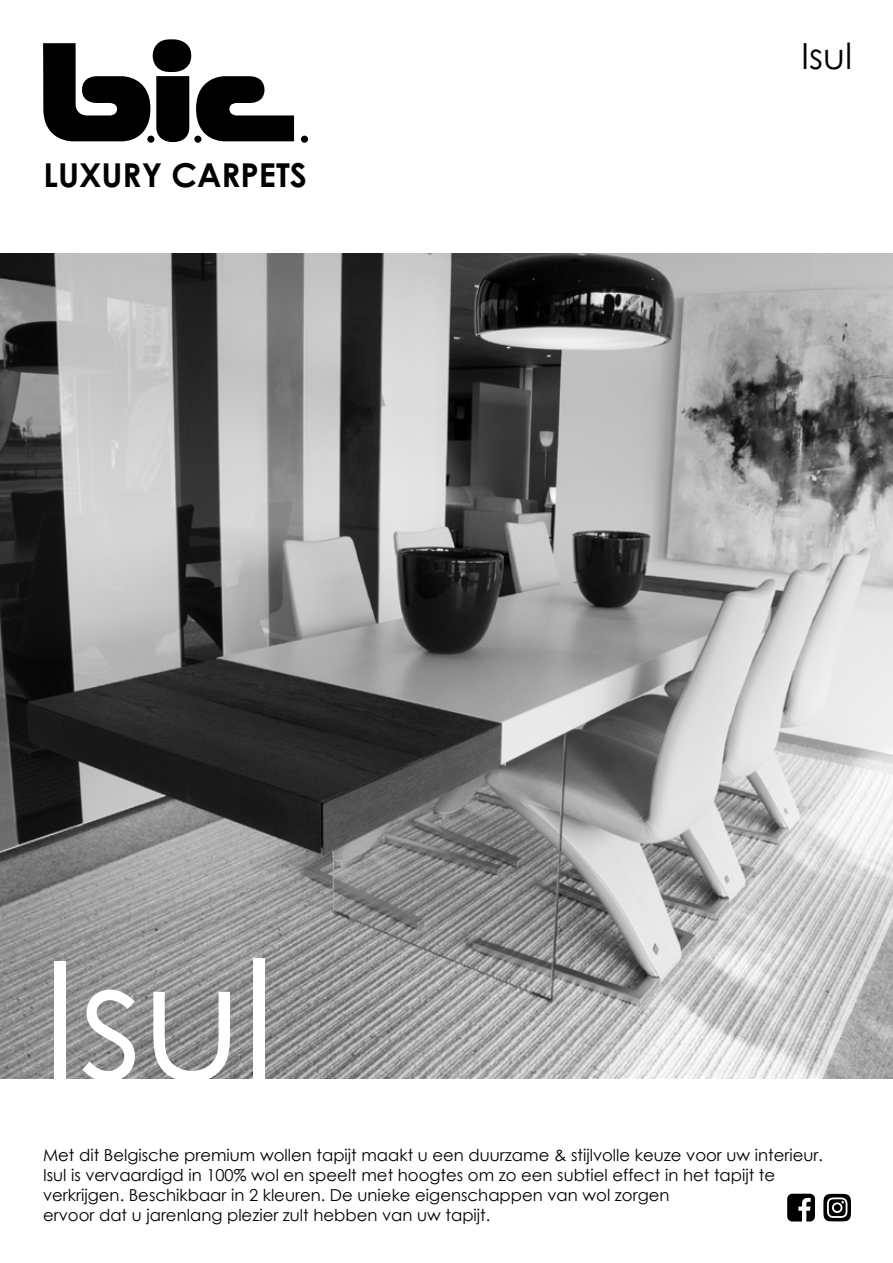
<style>
.page{position:relative;width:893px;height:1263px;background:#fff}
.page>*{position:absolute;margin:0;border:0;box-sizing:border-box;transform-origin:0 0}
.t1{font:165px "Century Gothic";color:#fff}
.t2{font:36px "Century Gothic";color:#000}
.t3{font:700 33px "Century Gothic";color:#000}
.t4{font:16.5px/19.8px "Century Gothic";color:#000}
</style>
<div class="page">
<div style="left:301px;top:136px;width:7px;height:7px;background:#000;border-radius:50%"></div>
<svg style="left:43px;top:39px;width:251px;height:103px"></svg>
<img style="left:0;top:253px;width:893px;height:826px">
<svg style="left:787px;top:1194px;width:28px;height:27px"></svg>
<svg style="left:823px;top:1194px;width:28px;height:27px"></svg>
<h3 class="t3" style="left:44px;top:155px;width:265px">LUXURY CARPETS</h3>
<h1 class="t1" style="left:41px;top:904px;width:236px">Isul</h1>
<h2 class="t2" style="left:801px;top:31px;width:53px">Isul</h2>
<p class="t4" style="left:43px;top:1145px;width:781px">Met dit Belgische premium wollen tapijt maakt u een duurzame &amp; stijlvolle keuze voor uw interieur.<br>Isul is vervaardigd in 100% wol en speelt met hoogtes om zo een subtiel effect in het tapijt te verkrijgen. Beschikbaar in 2 kleuren. De unieke eigenschappen van wol zorgen<br>ervoor dat u jarenlang plezier zult hebben van uw tapijt.</p>
</div>
